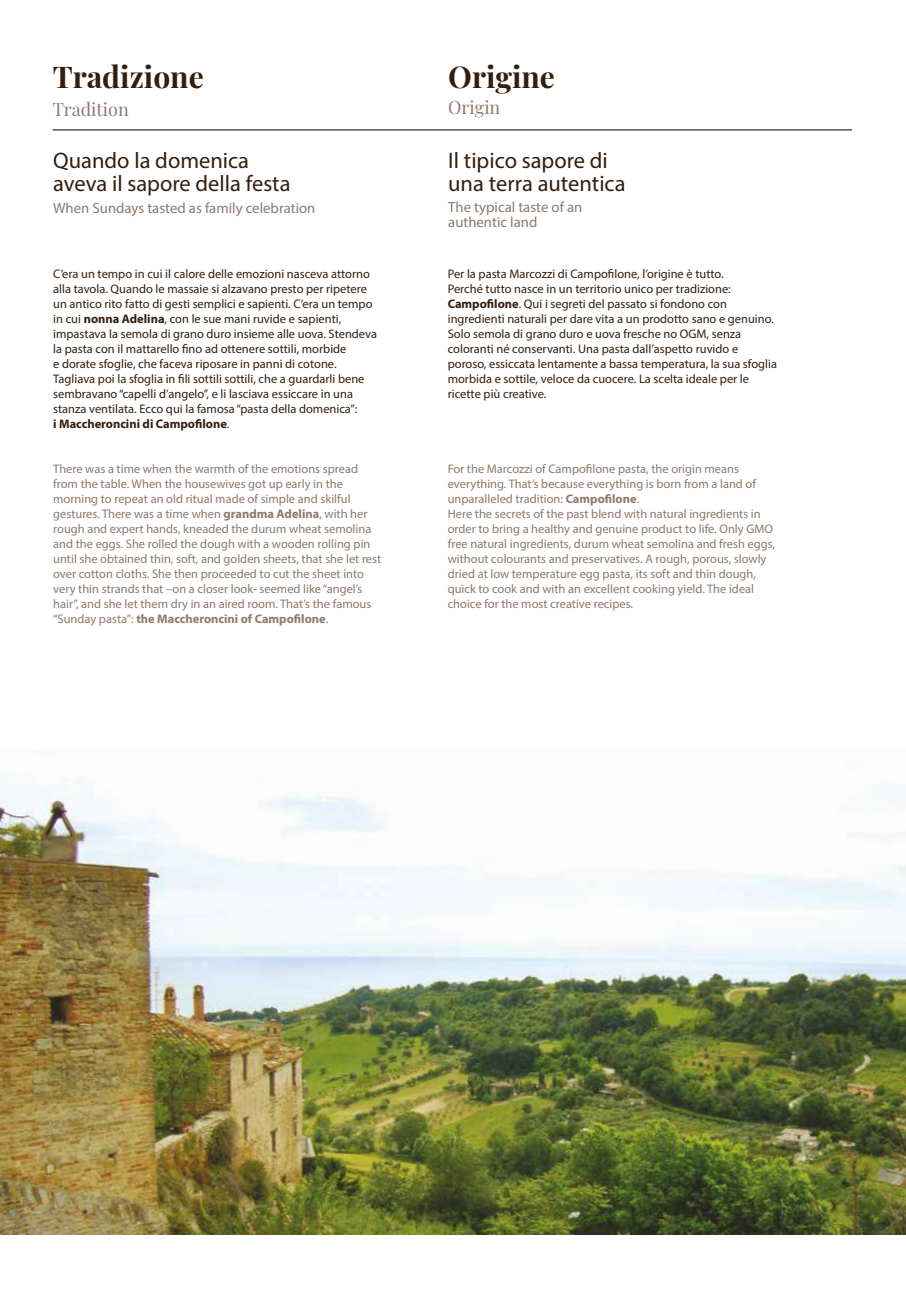
<style>
.page{position:relative;width:906px;height:1289px;background:#fff}
.page>*{position:absolute;margin:0;border:0;box-sizing:border-box;transform-origin:0 0}
.t1{font:700 30px "Playfair Display";color:#341f0f}
.t2{font:22.5px/23px "Myriad Pro";color:#341f0f}
.t3{font:18px "Playfair Display";color:#8d796c}
.t4{font:14.7px/15px "Myriad Pro";color:#8d796c}
.t5{font:12.45px/15px "Myriad Pro";color:#8d796c}
.t6{font:12.45px/15px "Myriad Pro";color:#341f0f}
.s1{font-weight:700}
</style>
<div class="page">
<hr style="left:53px;top:130px;width:799px;height:1px;background:#000">
<img style="left:1px;top:789px;width:905px;height:445px">
<h1 class="t1" style="left:53px;top:53px;width:153px">Tradizione</h1>
<h3 class="t3" style="left:53px;top:95px;width:78px">Tradition</h3>
<h3 class="t3" style="left:448px;top:93px;width:54px">Origin</h3>
<h1 class="t1" style="left:448px;top:53px;width:108px">Origine</h1>
<h2 class="t2" style="left:53px;top:149px;width:239px">Quando la domenica aveva il sapore della festa</h2>
<p class="t4" style="left:53px;top:200px;width:264px">When Sundays tasted as family celebration</p>
<p class="t6" style="left:53px;top:266px;width:325px">C’era un tempo in cui il calore delle emozioni nasceva attorno alla tavola. Quando le massaie si alzavano presto per ripetere un antico rito fatto di gesti semplici e sapienti. C’era un tempo in cui <span class="s1">nonna Adelina</span>, con le sue mani ruvide e sapienti, impastava la semola di grano duro insieme alle uova. Stendeva la pasta con il mattarello fino ad ottenere sottili, morbide<br>e dorate sfoglie, che faceva riposare in panni di cotone.<br>Tagliava poi la sfoglia in fili sottili sottili, che a guardarli bene sembravano “capelli d’angelo”, e li lasciava essiccare in una stanza ventilata. Ecco qui la famosa “pasta della domenica”:<br><span class="s1">i Maccheroncini di Campofilone</span>.</p>
<p class="t5" style="left:53px;top:461px;width:329px">There was a time when the warmth of the emotions spread from the table. When the housewives got up early in the morning to repeat an old ritual made of simple and skilful gestures. There was a time when <span class="s1">grandma Adelina</span>, with her rough and expert hands, kneaded the durum wheat semolina and the eggs. She rolled the dough with a wooden rolling pin until she obtained thin, soft, and golden sheets, that she let rest over cotton cloths. She then proceeded to cut the sheet into very thin strands that –on a closer look- seemed like “angel’s hair”, and she let them dry in an aired room. That’s the famous “Sunday pasta”: <span class="s1">the Maccheroncini of Campofilone</span>.</p>
<h2 class="t2" style="left:448px;top:149px;width:179px">Il tipico sapore di una terra autentica</h2>
<p class="t4" style="left:448px;top:199px;width:136px">The typical taste of an authentic land</p>
<p class="t6" style="left:448px;top:266px;width:331px">Per la pasta Marcozzi di Campofilone, l’origine è tutto.<br>Perché tutto nasce in un territorio unico per tradizione:<br><span class="s1">Campofilone</span>. Qui i segreti del passato si fondono con ingredienti naturali per dare vita a un prodotto sano e genuino.<br>Solo semola di grano duro e uova fresche no OGM, senza coloranti né conservanti. Una pasta dall’aspetto ruvido e poroso, essiccata lentamente a bassa temperatura, la sua sfoglia morbida e sottile, veloce da cuocere. La scelta ideale per le ricette più creative.</p>
<p class="t5" style="left:448px;top:461px;width:329px">For the Marcozzi of Campofilone pasta, the origin means everything. That’s because everything is born from a land of unparalleled tradition: <span class="s1">Campofilone</span>.<br>Here the secrets of the past blend with natural ingredients in order to bring a healthy and genuine product to life. Only GMO free natural ingredients, durum wheat semolina and fresh eggs, without colourants and preservatives. A rough, porous, slowly dried at low temperature egg pasta, its soft and thin dough, quick to cook and with an excellent cooking yield. The ideal choice for the most creative recipes.</p>
</div>
